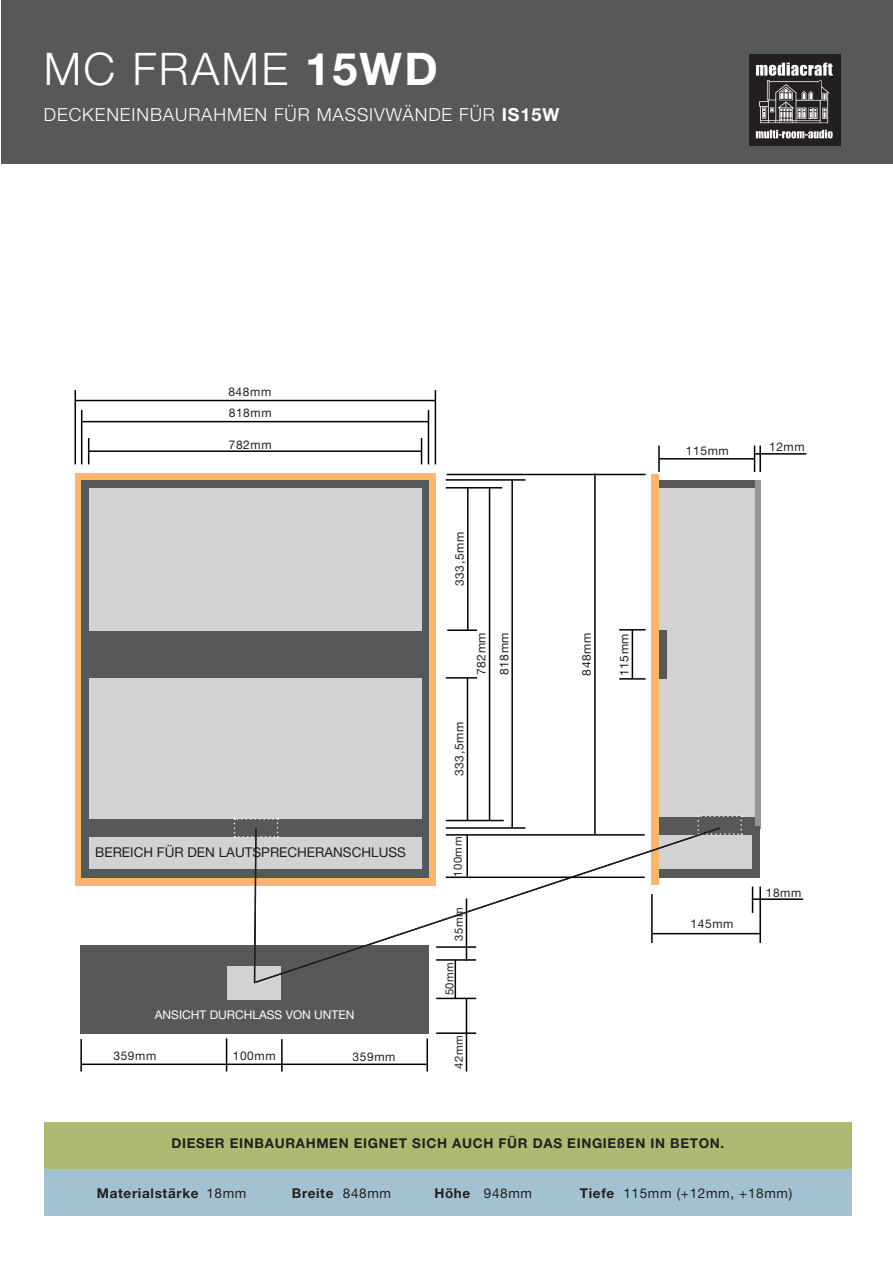
<style>
.page{position:relative;width:893px;height:1263px;background:#fff}
.page>*{position:absolute;margin:0;border:0;box-sizing:border-box;transform-origin:0 0}
.t1{font:45px "Helvetica Neue LT 45 Lt";letter-spacing:.05em;color:#fff}
.t2{font:18px "Helvetica Neue LT 45 Lt";letter-spacing:.05em;color:#fff}
.t3{font:13.5px "Helvetica Neue LT 75 Bd";letter-spacing:.05em;color:#231f20}
.t4{font:13.5px "Helvetica Neue LT 55 Rm";color:#231f20}
.t5{font:13.5px "Helvetica Neue LT 55 Rm";letter-spacing:.05em;color:#231f20}
.t6{font:12px/22.8px "Helvetica Neue LT 55 Rm";letter-spacing:.05em;color:#231f20}
.t7{font:12px "Helvetica Neue LT 55 Rm";color:#fff}
.t8{font:11.25px "Helvetica Neue LT 55 Rm";letter-spacing:.05em;color:#231f20}
.s1{font-family:"Helvetica Neue LT 75 Bd"}
.s2{font-family:"Helvetica Neue LT 55 Rm"}
</style>
<div class="page">
<div style="left:1px;top:0;width:892px;height:164px;background:#57585a"></div>
<div style="left:749px;top:55px;width:91px;height:91px;background:#231f20"></div>
<svg style="left:756px;top:63px;width:77px;height:60px"></svg>
<svg style="left:756px;top:130px;width:77px;height:9px"></svg>
<div style="left:75px;top:473px;width:361px;height:412px;background:#fbb66c"></div>
<div style="left:81px;top:480px;width:348px;height:397px;background:#57585a"></div>
<hr style="left:81px;top:410px;width:1px;height:54px;background:#000">
<hr style="left:428px;top:410px;width:1px;height:54px;background:#000">
<svg style="left:88px;top:438px;width:1px;height:26px"></svg>
<svg style="left:421px;top:438px;width:1px;height:26px"></svg>
<hr style="left:89px;top:450px;width:333px;height:2px;background:#000">
<hr style="left:82px;top:421px;width:346px;height:1px;background:#000">
<hr style="left:446px;top:479px;width:79px;height:2px;background:#000">
<hr style="left:446px;top:487px;width:56px;height:1px;background:#000">
<hr style="left:446px;top:820px;width:58px;height:1px;background:#000">
<hr style="left:489px;top:488px;width:1px;height:333px;background:#000">
<hr style="left:511px;top:480px;width:2px;height:348px;background:#000">
<div style="left:659px;top:480px;width:96px;height:397px;background:#57585a"></div>
<div style="left:659px;top:488px;width:96px;height:380px;background:#d1d2d4"></div>
<div style="left:755px;top:480px;width:5px;height:349px;background:#939598"></div>
<hr style="left:658px;top:446px;width:2px;height:26px;background:#000">
<svg style="left:754px;top:446px;width:1px;height:26px"></svg>
<hr style="left:659px;top:458px;width:95px;height:1px;background:#000">
<hr style="left:759px;top:446px;width:2px;height:26px;background:#000">
<hr style="left:755px;top:453px;width:51px;height:2px;background:#000">
<hr style="left:759px;top:886px;width:2px;height:57px;background:#000">
<hr style="left:653px;top:933px;width:108px;height:1px;background:#000">
<hr style="left:619px;top:678px;width:27px;height:2px;background:#000">
<svg style="left:619px;top:629px;width:27px;height:1px"></svg>
<hr style="left:632px;top:630px;width:1px;height:49px;background:#000">
<div style="left:89px;top:488px;width:333px;height:142px;background:#d1d2d4"></div>
<hr style="left:467px;top:487px;width:2px;height:143px;background:#000">
<hr style="left:447px;top:629px;width:30px;height:2px;background:#000">
<hr style="left:467px;top:678px;width:1px;height:143px;background:#000">
<hr style="left:446px;top:677px;width:31px;height:2px;background:#000">
<hr style="left:594px;top:473px;width:2px;height:361px;background:#000">
<div style="left:89px;top:678px;width:333px;height:190px;background:#d1d2d4"></div>
<div style="left:659px;top:630px;width:8px;height:49px;background:#57585a"></div>
<div style="left:651px;top:474px;width:8px;height:411px;background:#fbb66c"></div>
<hr style="left:75px;top:390px;width:1px;height:74px;background:#000">
<hr style="left:435px;top:390px;width:1px;height:74px;background:#000">
<hr style="left:76px;top:400px;width:360px;height:1px;background:#000">
<hr style="left:447px;top:474px;width:199px;height:1px;background:#000">
<svg style="left:752px;top:886px;width:1px;height:27px"></svg>
<hr style="left:752px;top:898px;width:51px;height:2px;background:#000">
<div style="left:44px;top:1169px;width:808px;height:47px;background:#a3c2d1"></div>
<div style="left:44px;top:1122px;width:808px;height:47px;background:#acbb71"></div>
<div style="left:80px;top:946px;width:349px;height:88px;background:#57585a"></div>
<div style="left:227px;top:966px;width:54px;height:33px;background:#d1d2d4"></div>
<hr style="left:80px;top:1039px;width:2px;height:32px;background:#000">
<hr style="left:226px;top:1038px;width:1px;height:33px;background:#000">
<hr style="left:81px;top:1063px;width:345px;height:2px;background:#000">
<hr style="left:281px;top:1039px;width:2px;height:32px;background:#000">
<hr style="left:426px;top:1038px;width:2px;height:33px;background:#000">
<hr style="left:436px;top:998px;width:40px;height:1px;background:#000">
<hr style="left:436px;top:1032px;width:40px;height:2px;background:#000">
<hr style="left:455px;top:960px;width:1px;height:39px;background:#000">
<hr style="left:466px;top:998px;width:1px;height:73px;background:#000">
<div style="left:85px;top:819px;width:341px;height:18px;background:#57585a"></div>
<svg style="left:234px;top:818px;width:44px;height:165px"></svg>
<div style="left:659px;top:817px;width:96px;height:18px;background:#57585a"></div>
<svg style="left:697px;top:815px;width:45px;height:20px"></svg>
<div style="left:753px;top:826px;width:7px;height:51px;background:#57585a"></div>
<svg style="left:254px;top:827px;width:466px;height:156px"></svg>
<hr style="left:446px;top:876px;width:199px;height:2px;background:#000">
<hr style="left:466px;top:835px;width:2px;height:41px;background:#000">
<h1 class="t1" style="left:44px;top:41px;width:395px">MC FRAME <span class="s1">15WD</span></h1>
<h2 class="t2" style="left:44px;top:103px;width:517px">DECKENEINBAURAHMEN FÜR MASSIVWÄNDE FÜR <span class="s1">IS15W</span></h2>
<p class="t6" style="left:228px;top:380px;width:44px">848mm</p>
<p class="t6" style="left:229px;top:401px;width:44px">818mm</p>
<p class="t6" style="left:229px;top:433px;width:44px">782mm</p>
<p class="t4" style="left:95px;top:844px;width:312px">BEREICH FÜR DEN LAUTSPRECHERANSCHLUSS</p>
<p class="t7" style="left:155px;top:1007px;width:201px">ANSICHT DURCHLASS VON UNTEN</p>
<p class="t6" style="left:113px;top:1044px;width:44px">359mm</p>
<p class="t6" style="left:233px;top:1044px;width:44px">100mm</p>
<p class="t6" style="left:353px;top:1044px;width:44px">359mm</p>
<p class="t6" style="left:448px;top:586px;width:56px;rotate:-90deg">333,5mm</p>
<p class="t6" style="left:470px;top:675px;width:44px;rotate:-90deg">782mm<br>818mm</p>
<p class="t6" style="left:448px;top:776px;width:56px;rotate:-90deg">333,5mm</p>
<p class="t8" style="left:451px;top:877px;width:42px;rotate:-90deg">100mm</p>
<p class="t8" style="left:452px;top:941px;width:35px;rotate:-90deg">35mm</p>
<p class="t8" style="left:442px;top:995px;width:35px;rotate:-90deg">50mm</p>
<p class="t8" style="left:452px;top:1069px;width:35px;rotate:-90deg">42mm</p>
<p class="t6" style="left:686px;top:439px;width:44px">115mm</p>
<p class="t6" style="left:769px;top:435px;width:37px">12mm</p>
<p class="t6" style="left:575px;top:676px;width:44px;rotate:-90deg">848mm</p>
<p class="t6" style="left:612px;top:676px;width:44px;rotate:-90deg">115mm</p>
<p class="t6" style="left:690px;top:912px;width:44px">145mm</p>
<p class="t6" style="left:766px;top:881px;width:37px">18mm</p>
<p class="t3" style="left:171px;top:1135px;width:554px">DIESER EINBAURAHMEN EIGNET SICH AUCH FÜR DAS EINGIEßEN IN BETON.</p>
<p class="t3" style="left:97px;top:1185px;width:151px">Materialstärke <span class="s2">18mm</span></p>
<p class="t3" style="left:292px;top:1185px;width:101px">Breite <span class="s2">848mm</span></p>
<p class="t4" style="left:434px;top:1185px;width:99px"><span class="s1">Höhe</span> 948mm</p>
<p class="t5" style="left:580px;top:1185px;width:214px"><span class="s1">Tiefe</span> 115mm (+12mm, +18mm)</p>
</div>
